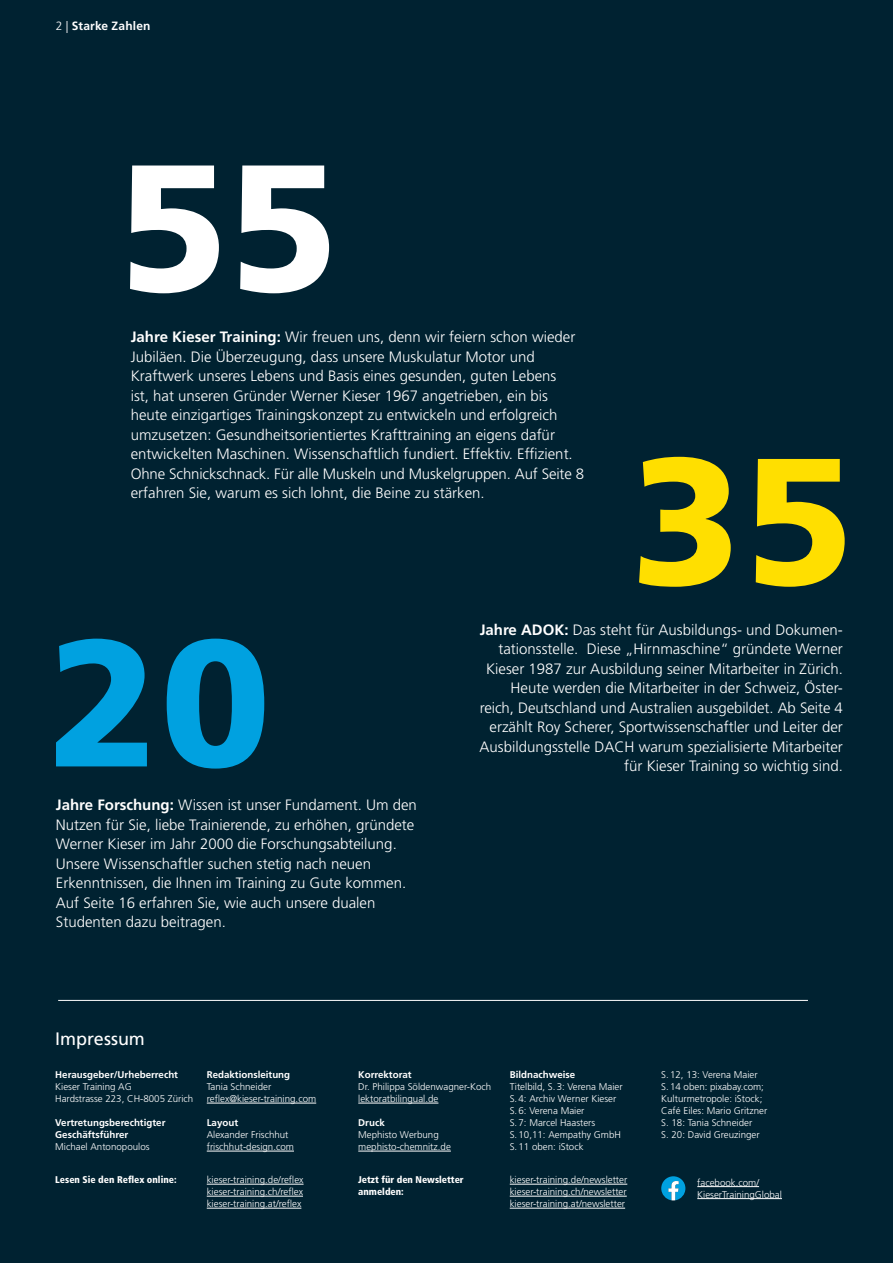
<style>
.page{position:relative;width:893px;height:1263px;background:#002231}
.page>*{position:absolute;margin:0;border:0;box-sizing:border-box;transform-origin:0 0}
.t1{font:900 180px "Frutiger LT Std";color:#fff}
.t2{font:900 180px "Frutiger LT Std";color:#ffdf00}
.t3{font:900 180px "Frutiger LT Std";color:#00a1e0}
.t4{font:18px "Frutiger LT Std";letter-spacing:-.005em;color:#fff}
.t5{font:300 15px/19.5px "Frutiger LT Std";color:#fff}
.t6{font:700 12px "Frutiger LT Std";letter-spacing:.015em;color:#fff}
.t7{font:300 9.75px/12px "Frutiger LT Std";color:#fff}
.t8{font:700 9.75px/12px "Frutiger LT Std";color:#fff}
.t9{font:900 condensed 9.75px/12px "Frutiger LT Std";color:#fff}
.s1{font-weight:300}
.s2{font-weight:700}
</style>
<div class="page">
<hr style="left:207px;top:1103px;width:109px;height:1px;background:#fff">
<hr style="left:207px;top:1151px;width:87px;height:1px;background:#fff">
<hr style="left:358px;top:1103px;width:80px;height:1px;background:#fff">
<hr style="left:358px;top:1151px;width:93px;height:1px;background:#fff">
<hr style="left:207px;top:1184px;width:97px;height:1px;background:#fff">
<hr style="left:207px;top:1196px;width:96px;height:1px;background:#fff">
<hr style="left:207px;top:1208px;width:94px;height:1px;background:#fff">
<hr style="left:510px;top:1184px;width:117px;height:1px;background:#fff">
<hr style="left:510px;top:1196px;width:117px;height:1px;background:#fff">
<hr style="left:510px;top:1208px;width:115px;height:1px;background:#fff">
<hr style="left:58px;top:1000px;width:750px;height:1px;background:#fff">
<hr style="left:697px;top:1186px;width:62px;height:1px;background:#fff">
<hr style="left:697px;top:1198px;width:85px;height:1px;background:#fff">
<svg style="left:661px;top:1176px;width:24px;height:24px"></svg>
<p class="t6" style="left:56px;top:18px;width:96px"><span class="s1">2 |</span> Starke Zahlen</p>
<h1 class="t1" style="left:118px;top:119px;width:222px">55</h1>
<p class="t5" style="left:131px;top:327px;width:455px"><span class="s2">Jahre Kieser Training:</span> Wir freuen uns, denn wir feiern schon wieder Jubiläen. Die Überzeugung, dass unsere Muskulatur Motor und Kraftwerk unseres Lebens und Basis eines gesunden, guten Lebens<br>ist, hat unseren Gründer Werner Kieser 1967 angetrieben, ein bis heute einzigartiges Trainingskonzept zu entwickeln und erfolgreich umzusetzen: Gesundheitsorientiertes Krafttraining an eigens dafür entwickelten Maschinen. Wissenschaftlich fundiert. Effektiv. Effizient.<br>Ohne Schnickschnack. Für alle Muskeln und Muskelgruppen. Auf Seite 8 erfahren Sie, warum es sich lohnt, die Beine zu stärken.</p>
<h1 class="t2" style="left:631px;top:413px;width:224px">35</h1>
<h1 class="t3" style="left:48px;top:595px;width:224px">20</h1>
<p class="t5" style="left:56px;top:795px;width:362px"><span class="s2">Jahre Forschung:</span> Wissen ist unser Fundament. Um den Nutzen für Sie, liebe Trainierende, zu erhöhen, gründete Werner Kieser im Jahr 2000 die Forschungsabteilung.<br>Unsere Wissenschaftler suchen stetig nach neuen Erkenntnissen, die Ihnen im Training zu Gute kommen.<br>Auf Seite 16 erfahren Sie, wie auch unsere dualen Studenten dazu beitragen.</p>
<p class="t5" style="left:479px;top:620px;width:365px;text-align:right"><span class="s2">Jahre ADOK:</span> Das steht für Ausbildungs- und Dokumen&shy;tationsstelle. Diese „Hirnmaschine“ gründete Werner Kieser 1987 zur Ausbildung seiner Mitarbeiter in Zürich.<br>Heute werden die Mitarbeiter in der Schweiz, Öster&shy;reich, Deutschland und Australien ausgebildet. Ab Seite 4 erzählt Roy Scherer, Sportwissenschaftler und Leiter der Ausbildungsstelle DACH warum spezialisierte Mitarbeiter für Kieser Training so wichtig sind.</p>
<p class="t4" style="left:55px;top:1028px;width:91px">Impressum</p>
<p class="t8" style="left:55px;top:1069px;width:124px">Herausgeber/Urheberrecht</p>
<p class="t7" style="left:55px;top:1081px;width:139px">Kieser Training AG<br>Hardstrasse 223, CH-8005 Zürich</p>
<p class="t8" style="left:55px;top:1117px;width:112px">Vertretungsberechtigter<br>Geschäftsführer</p>
<p class="t7" style="left:55px;top:1141px;width:96px">Michael Antonopoulos</p>
<p class="t8" style="left:207px;top:1069px;width:85px">Redaktionsleitung</p>
<p class="t7" style="left:207px;top:1081px;width:111px">Tania Schneider reflex@kieser-training.com</p>
<p class="t8" style="left:207px;top:1117px;width:33px">Layout</p>
<p class="t7" style="left:207px;top:1129px;width:89px">Alexander Frischhut frischhut-design.com</p>
<p class="t8" style="left:358px;top:1069px;width:55px">Korrektorat</p>
<p class="t7" style="left:358px;top:1081px;width:134px">Dr. Philippa Söldenwagner-Koch lektoratbilingual.de</p>
<p class="t8" style="left:358px;top:1117px;width:28px">Druck</p>
<p class="t7" style="left:358px;top:1129px;width:94px">Mephisto Werbung mephisto-chemnitz.de</p>
<p class="t8" style="left:510px;top:1069px;width:67px">Bildnachweise</p>
<p class="t7" style="left:510px;top:1081px;width:114px">Titelbild, S.3: Verena Maier<br>S.4: Archiv Werner Kieser<br>S.6: Verena Maier<br>S.7: Marcel Haasters<br>S.10,11: Aempathy GmbH<br>S.11 oben: iStock</p>
<p class="t7" style="left:661px;top:1069px;width:108px">S.12, 13: Verena Maier<br>S.14 oben: pixabay.com;<br>Kulturmetropole: iStock;<br>Café Eiles: Mario Gritzner<br>S. 18: Tania Schneider<br>S. 20: David Greuzinger</p>
<p class="t9" style="left:55px;top:1174px;width:123px">Lesen Sie den Reflex online:</p>
<p class="t7" style="left:207px;top:1174px;width:98px;text-align:justify">kieser-training.de/reflex kieser-training.ch/reflex kieser-training.at/reflex</p>
<p class="t9" style="left:358px;top:1174px;width:107px">Jetzt für den Newsletter anmelden:</p>
<p class="t7" style="left:510px;top:1174px;width:119px;text-align:justify">kieser-training.de/newsletter kieser-training.ch/newsletter kieser-training.at/newsletter</p>
<p class="t7" style="left:697px;top:1176px;width:86px">facebook.com/<br>KieserTrainingGlobal</p>
</div>
